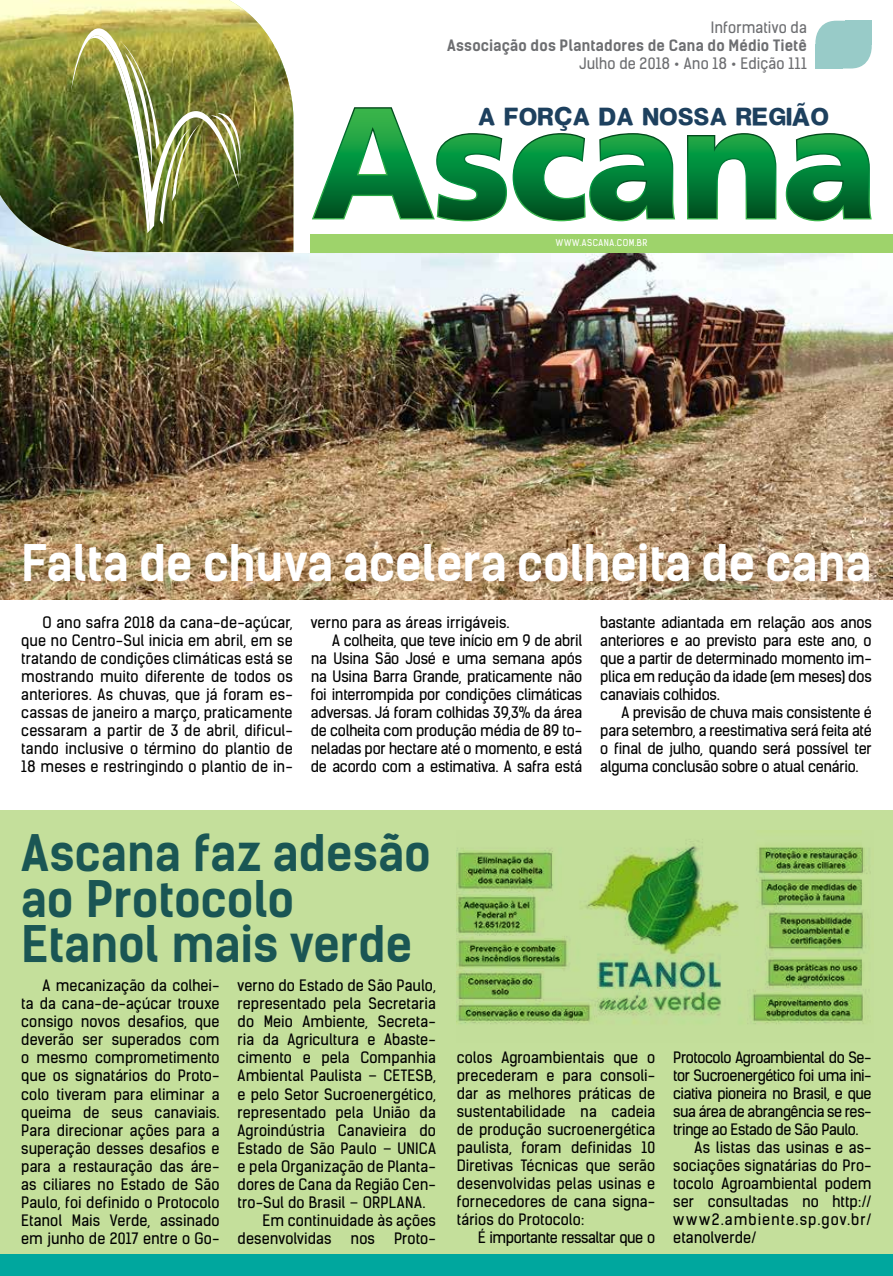
<style>
.page{position:relative;width:893px;height:1276px;background:#fff}
.page>*{position:absolute;margin:0;border:0;box-sizing:border-box;transform-origin:0 0}
.t1{font:700 48px/45.6px "Kelson Sans";letter-spacing:-.01em;color:#1a5654}
.t2{font:700 48px "Kelson Sans";letter-spacing:-.01em;color:#fff}
.t3{font:28.8px "PLZ";color:#1d405e}
.t4{font:15px/18px "Kelson Sans Regular BG";letter-spacing:-.005em;color:#000;text-align:justify}
.t5{font:15px "Kelson Sans Regular BG";letter-spacing:-.03em;color:#000}
.t6{font:700 15px "Kelson Sans";letter-spacing:.005em;color:#6d6e71}
.t7{font:15px "Kelson Sans";letter-spacing:.01em;color:#6d6e71}
.t8{font:15px "Kelson Sans Regular BG";letter-spacing:-.035em;color:#000}
.t9{font:15px "Kelson Sans Regular BG";letter-spacing:.07em;color:#000}
.t10{font:9px "Kelson Sans";letter-spacing:.06em;color:#fff}
</style>
<div class="page">
<div style="left:0;top:810px;width:893px;height:466px;background:#c4df9b"></div>
<img style="left:0;top:252px;width:893px;height:348px">
<div style="left:310px;top:234px;width:583px;height:18px;background:#9ed36b"></div>
<svg style="left:687px;top:133px;width:89px;height:86px"></svg>
<svg style="left:513px;top:133px;width:162px;height:88px"></svg>
<svg style="left:786px;top:133px;width:86px;height:88px"></svg>
<svg style="left:312px;top:107px;width:195px;height:114px"></svg>
<div style="left:815px;top:21px;width:57px;height:48px;background:#98cbc8;border-radius:21px"></div>
<div style="left:845px;top:21px;width:27px;height:24px;background:#98cbc8"></div>
<div style="left:815px;top:44px;width:28px;height:25px;background:#98cbc8"></div>
<div style="left:0;top:1254px;width:893px;height:22px;background:#00a79e"></div>
<img style="left:0;top:0;width:293px;height:252px">
<img style="left:71px;top:9px;width:172px;height:224px">
<img style="left:457px;top:839px;width:414px;height:185px">
<p class="t7" style="left:711px;top:18px;width:97px">Informativo da</p>
<p class="t6" style="left:447px;top:36px;width:361px">Associação dos Plantadores de Cana do Médio Tietê</p>
<p class="t7" style="left:579px;top:54px;width:229px">Julho de 2018 • Ano 18 • Edição 111</p>
<h2 class="t3" style="left:478px;top:102px;width:353px">A FORÇA DA NOSSA REGIÃO</h2>
<p class="t10" style="left:556px;top:237px;width:93px">WWW.ASCANA.COM.BR</p>
<h1 class="t2" style="left:21px;top:533px;width:852px">Falta de chuva acelera colheita de cana</h1>
<p class="t4" style="left:21px;top:613px;width:273px;text-indent:21px">O ano safra 2018 da cana-de-açúcar, que no Centro-Sul inicia em abril, em se tratando de condições climáticas está se mostrando muito diferente de todos os anteriores. As chuvas, que já foram es&shy;cassas de janeiro a março, praticamente cessaram a partir de 3 de abril, dificul&shy;tando inclusive o término do plantio de 18 meses e restringindo o plantio de in-</p>
<p class="t4" style="left:311px;top:613px;width:200px">verno para as áreas irrigáveis.</p>
<p class="t4" style="left:332px;top:631px;width:252px">A colheita, que teve início em 9 de abril</p>
<p class="t4" style="left:311px;top:649px;width:273px">na Usina São José e uma semana após</p>
<p class="t4" style="left:311px;top:667px;width:273px">na Usina Barra Grande, praticamente não</p>
<p class="t4" style="left:311px;top:685px;width:273px">foi interrompida por condições climáticas</p>
<p class="t4" style="left:311px;top:703px;width:273px">adversas. Já foram colhidas 39,3% da área</p>
<p class="t4" style="left:311px;top:721px;width:273px">de colheita com produção média de 89 to-</p>
<p class="t4" style="left:311px;top:739px;width:273px">neladas por hectare até o momento, e está</p>
<p class="t4" style="left:311px;top:757px;width:273px">de acordo com a estimativa. A safra está</p>
<p class="t4" style="left:600px;top:613px;width:273px">bastante adiantada em relação aos anos anteriores e ao previsto para este ano, o que a partir de determinado momento im&shy;plica em redução da idade (em meses) dos canaviais colhidos.</p>
<p class="t4" style="left:600px;top:703px;width:273px;text-indent:21px">A previsão de chuva mais consistente é para setembro, a reestimativa será feita até o final de julho, quando será possível ter alguma conclusão sobre o atual cenário.</p>
<h1 class="t1" style="left:21px;top:830px;width:411px">Ascana faz adesão ao Protocolo<br>Etanol mais verde</h1>
<p class="t4" style="left:21px;top:977px;width:200px;text-indent:21px">A mecanização da colhei&shy;ta da cana-de-açúcar trouxe consigo novos desafios, que deverão ser superados com o mesmo comprometimento que os signatários do Proto&shy;colo tiveram para eliminar a queima de seus canaviais.<br>Para direcionar ações para a superação desses desafios e para a restauração das áre&shy;as ciliares no Estado de São Paulo, foi definido o Protocolo Etanol Mais Verde, assinado em junho de 2017 entre o Go-</p>
<p class="t4" style="left:238px;top:977px;width:200px">verno do Estado de São Paulo,</p>
<p class="t4" style="left:238px;top:995px;width:200px">representado pela Secretaria</p>
<p class="t4" style="left:238px;top:1013px;width:200px">do Meio Ambiente, Secreta-</p>
<p class="t4" style="left:238px;top:1031px;width:200px">ria da Agricultura e Abaste-</p>
<p class="t4" style="left:238px;top:1049px;width:200px">cimento e pela Companhia</p>
<p class="t4" style="left:238px;top:1067px;width:200px">Ambiental Paulista – CETESB,</p>
<p class="t4" style="left:238px;top:1085px;width:200px">e pelo Setor Sucroenergético,</p>
<p class="t4" style="left:238px;top:1103px;width:200px">representado pela União da</p>
<p class="t4" style="left:238px;top:1121px;width:200px">Agroindústria Canavieira do</p>
<p class="t4" style="left:238px;top:1139px;width:200px">Estado de São Paulo – UNICA</p>
<p class="t4" style="left:238px;top:1157px;width:200px">e pela Organização de Planta-</p>
<p class="t4" style="left:238px;top:1175px;width:200px">dores de Cana da Região Cen-</p>
<p class="t4" style="left:238px;top:1193px;width:189px">tro-Sul do Brasil – ORPLANA.</p>
<p class="t4" style="left:262px;top:1211px;width:175px">Em continuidade às ações</p>
<p class="t4" style="left:238px;top:1229px;width:95px">desenvolvidas</p>
<p class="t4" style="left:351px;top:1229px;width:26px">nos</p>
<p class="t4" style="left:394px;top:1229px;width:43px">Proto-</p>
<p class="t4" style="left:457px;top:1048px;width:200px">colos Agroambientais que o precederam e para consoli&shy;dar as melhores práticas de sustentabilidade na cadeia de produção sucroenergética paulista, foram definidas 10<br>Diretivas Técnicas que serão desenvolvidas pelas usinas e fornecedores de cana signa&shy;tários do Protocolo:</p>
<p class="t5" style="left:478px;top:1228px;width:179px">É importante ressaltar que o</p>
<p class="t5" style="left:673px;top:1048px;width:200px">Protocolo Agroambiental do Se-</p>
<p class="t5" style="left:673px;top:1066px;width:200px">tor Sucroenergético foi uma ini-</p>
<p class="t8" style="left:673px;top:1084px;width:200px">ciativa pioneira no Brasil, e que</p>
<p class="t5" style="left:673px;top:1102px;width:200px">sua área de abrangência se res-</p>
<p class="t5" style="left:673px;top:1120px;width:187px">tringe ao Estado de São Paulo.</p>
<p class="t4" style="left:694px;top:1138px;width:179px">As listas das usinas e as-</p>
<p class="t4" style="left:673px;top:1156px;width:200px">sociações signatárias do Pro-</p>
<p class="t4" style="left:673px;top:1174px;width:200px">tocolo Agroambiental podem</p>
<p class="t4" style="left:673px;top:1192px;width:200px">ser consultadas no http://</p>
<p class="t9" style="left:673px;top:1210px;width:200px">www2.ambiente.sp.gov.br/</p>
<p class="t4" style="left:673px;top:1228px;width:85px">etanolverde/</p>
</div>
